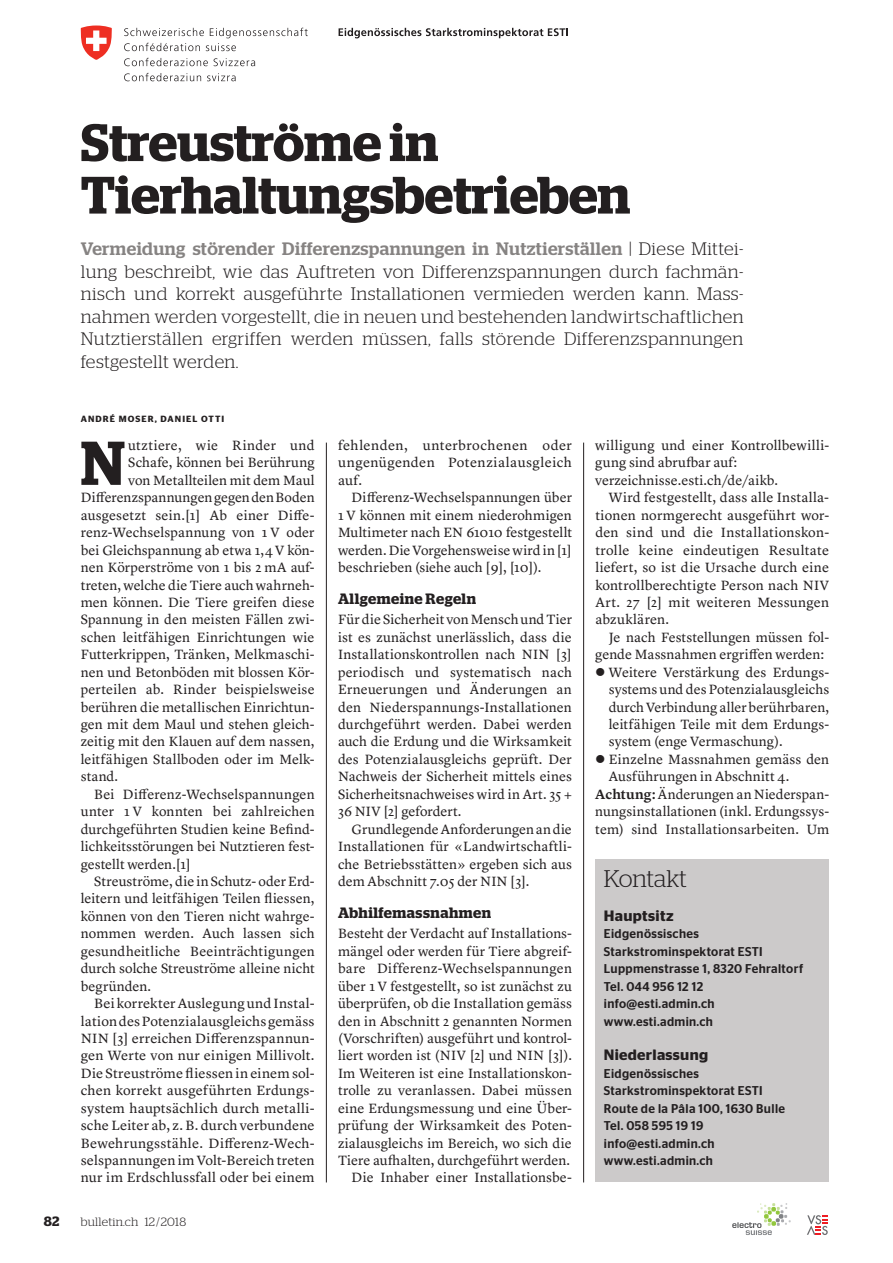
<style>
.page{position:relative;width:893px;height:1263px;background:#fff}
.page>*{position:absolute;margin:0;border:0;box-sizing:border-box;transform-origin:0 0}
.t1{font:600 61.65px "Stag";color:#231f20}
.t2{font:600 52.5px/52.5px "Stag";color:#231f20}
.t3{font:300 24px "Stag";letter-spacing:-.005em;color:#231f20}
.t4{font:300 18px/22.5px "Stag";letter-spacing:.025em;color:#231f20;text-align:justify}
.t5{font:600 15px "Stag";letter-spacing:.03em;color:#231f20}
.t6{font:600 15px "Stag Sans";letter-spacing:.02em;color:#231f20}
.t7{font:13.95px/17.4px "Lyon Text";letter-spacing:.005em;color:#231f20;text-align:justify}
.t8{font:13.95px "Lyon Text";letter-spacing:.025em;color:#231f20}
.t9{font:600 13.5px "Stag";color:#231f20}
.t10{font:500 12.75px/17.4px "Stag Sans";letter-spacing:.03em;color:#231f20;scale:.95 1}
.t11{font:300 12px "Stag";letter-spacing:.02em;color:#231f20}
.t12{font:600 9px "Stag Sans";letter-spacing:.12em;color:#231f20}
.s1{font-weight:500;color:#868382}
.s2{font-weight:600}
</style>
<div class="page">
<svg style="left:807px;top:1215px;width:21px;height:20px"></svg>
<svg style="left:732px;top:1203px;width:59px;height:32px"></svg>
<svg style="left:339px;top:28px;width:229px;height:10px"></svg>
<svg style="left:124px;top:28px;width:184px;height:23px"></svg>
<svg style="left:124px;top:58px;width:84px;height:8px"></svg>
<svg style="left:214px;top:58px;width:41px;height:8px"></svg>
<svg style="left:124px;top:73px;width:77px;height:8px"></svg>
<svg style="left:207px;top:73px;width:29px;height:8px"></svg>
<svg style="left:80px;top:26px;width:32px;height:34px"></svg>
<hr style="left:326px;top:443px;width:1px;height:739px;background:#231f20">
<hr style="left:583px;top:443px;width:1px;height:739px;background:#231f20">
<div style="left:595px;top:859px;width:234px;height:323px;background:#cccaca"></div>
<h2 class="t2" style="left:81px;top:120px;width:551px">Streuströme in<br>Tierhaltungsbetrieben</h2>
<p class="t4" style="left:81px;top:239px;width:664px"><span class="s1">Vermeidung störender Differenzspannungen in Nutztierställen</span> | Diese Mittei&shy;lung beschreibt, wie das Auftreten von Differenzspannungen durch fachmän&shy;nisch und korrekt ausgeführte Installationen vermieden werden kann. Mass&shy;nahmen werden vorgestellt, die in neuen und bestehenden landwirtschaftlichen Nutztierställen ergriffen werden müssen, falls störende Differenzspannungen festgestellt werden.</p>
<p class="t12" style="left:81px;top:416px;width:145px">ANDRÉ MOSER, DANIEL OTTI</p>
<h1 class="t1" style="left:81px;top:440px;width:46px">N</h1>
<p class="t8" style="left:128px;top:440px;width:188px">utztiere, wie Rinder und</p>
<p class="t7" style="left:128px;top:455px;width:188px">Schafe, können bei Berührung</p>
<p class="t7" style="left:128px;top:473px;width:188px">von Metallteilen mit dem Maul</p>
<p class="t7" style="left:81px;top:490px;width:235px">Differenzspannungen gegen den Boden</p>
<p class="t7" style="left:81px;top:508px;width:235px">ausgesetzt sein.[1] Ab einer Diffe-</p>
<p class="t7" style="left:81px;top:525px;width:235px">renz-Wechselspannung von 1 V oder</p>
<p class="t7" style="left:81px;top:542px;width:235px">bei Gleichspannung ab etwa 1,4 V kön-</p>
<p class="t7" style="left:81px;top:560px;width:235px">nen Körperströme von 1 bis 2 mA auf-</p>
<p class="t7" style="left:81px;top:577px;width:235px">treten, welche die Tiere auch wahrneh-</p>
<p class="t7" style="left:81px;top:595px;width:235px">men können. Die Tiere greifen diese</p>
<p class="t7" style="left:81px;top:612px;width:235px">Spannung in den meisten Fällen zwi-</p>
<p class="t7" style="left:81px;top:630px;width:235px">schen leitfähigen Einrichtungen wie</p>
<p class="t7" style="left:81px;top:647px;width:235px">Futterkrippen, Tränken, Melkmaschi-</p>
<p class="t7" style="left:81px;top:665px;width:235px">nen und Betonböden mit blossen Kör-</p>
<p class="t7" style="left:81px;top:682px;width:235px">perteilen ab. Rinder beispielsweise</p>
<p class="t7" style="left:81px;top:699px;width:235px">berühren die metallischen Einrichtun-</p>
<p class="t7" style="left:81px;top:717px;width:235px">gen mit dem Maul und stehen gleich-</p>
<p class="t7" style="left:81px;top:734px;width:235px">zeitig mit den Klauen auf dem nassen,</p>
<p class="t7" style="left:81px;top:752px;width:235px">leitfähigen Stallboden oder im Melk-</p>
<p class="t7" style="left:81px;top:769px;width:39px">stand.</p>
<p class="t7" style="left:94px;top:787px;width:222px">Bei Differenz-Wechselspannungen</p>
<p class="t7" style="left:81px;top:804px;width:235px">unter 1 V konnten bei zahlreichen</p>
<p class="t7" style="left:81px;top:821px;width:235px">durchgeführten Studien keine Befind-</p>
<p class="t7" style="left:81px;top:839px;width:235px">lichkeitsstörungen bei Nutztieren fest-</p>
<p class="t7" style="left:81px;top:856px;width:111px">gestellt werden.[1]</p>
<p class="t7" style="left:94px;top:874px;width:222px">Streuströme, die in Schutz- oder Erd-</p>
<p class="t7" style="left:81px;top:891px;width:235px">leitern und leitfähigen Teilen fliessen,</p>
<p class="t7" style="left:81px;top:909px;width:235px">können von den Tieren nicht wahrge-</p>
<p class="t7" style="left:81px;top:926px;width:235px">nommen werden. Auch lassen sich</p>
<p class="t7" style="left:81px;top:944px;width:235px">gesundheitliche Beeinträchtigungen</p>
<p class="t7" style="left:81px;top:961px;width:235px">durch solche Streuströme alleine nicht</p>
<p class="t7" style="left:81px;top:978px;width:72px">begründen.</p>
<p class="t7" style="left:94px;top:996px;width:222px">Bei korrekter Auslegung und In stal-</p>
<p class="t7" style="left:81px;top:1013px;width:235px">lation des Potenzialausgleichs gemäss</p>
<p class="t7" style="left:81px;top:1031px;width:235px">NIN [3] erreichen Differenzspannun-</p>
<p class="t7" style="left:81px;top:1048px;width:235px">gen Werte von nur einigen Millivolt.</p>
<p class="t7" style="left:81px;top:1066px;width:235px">Die Streuströme fliessen in einem sol-</p>
<p class="t7" style="left:81px;top:1083px;width:235px">chen korrekt ausgeführten Erdungs-</p>
<p class="t7" style="left:81px;top:1100px;width:235px">system hauptsächlich durch metalli-</p>
<p class="t7" style="left:81px;top:1118px;width:235px">sche Leiter ab, z. B. durch verbundene</p>
<p class="t7" style="left:81px;top:1135px;width:235px">Bewehrungsstähle. Differenz-Wech-</p>
<p class="t7" style="left:81px;top:1153px;width:235px">selspannungen im Volt-Bereich treten</p>
<p class="t7" style="left:81px;top:1170px;width:235px">nur im Erdschlussfall oder bei einem</p>
<p class="t9" style="left:44px;top:1216px;width:17px">82</p>
<p class="t11" style="left:81px;top:1217px;width:107px">bulletin.ch 12 / 2018</p>
<p class="t7" style="left:338px;top:438px;width:235px">fehlenden, unterbrochenen oder ungenügenden Poten zialausgleich auf.</p>
<p class="t7" style="left:338px;top:490px;width:235px;text-indent:14px">Differenz-Wechselspannungen über 1 V können mit einem niederohmigen Multimeter nach EN 61010 festgestellt werden. Die Vorgehensweise wird in [1] beschrieben (siehe auch [9], [10]).</p>
<p class="t5" style="left:338px;top:593px;width:140px">Allgemeine Regeln</p>
<p class="t7" style="left:338px;top:612px;width:235px">Für die Sicherheit von Mensch und Tier ist es zunächst unerlässlich, dass die Installationskontrollen nach NIN [3] periodisch und systematisch nach Erneuerungen und Änderungen an den Niederspannungs-Installationen durchgeführt werden. Dabei werden auch die Erdung und die Wirksamkeit des Potenzialausgleichs geprüft. Der Nachweis der Sicherheit mittels eines Sicherheitsnachweises wird in Art. 35 + 36 NIV [2] gefordert.</p>
<p class="t7" style="left:338px;top:821px;width:235px;text-indent:14px">Grundlegende Anforderungen an die Installationen für «Landwirtschaftli&shy;che Betriebsstätten» ergeben sich aus dem Abschnitt 7.05 der NIN [3].</p>
<p class="t5" style="left:338px;top:907px;width:155px">Abhilfemassnahmen</p>
<p class="t7" style="left:338px;top:926px;width:235px;text-align:right">Besteht der Verdacht auf Installations&shy;mängel oder werden für Tiere abgreif&shy;bare Differenz-Wechselspannungen über 1 V festgestellt, so ist zunächst zu überprüfen, ob die Installation gemäss den in Abschnitt 2 genannten Normen (Vorschriften) ausgeführt und kontrol&shy;liert worden ist (NIV [2] und NIN [3]).<br>Im Weiteren ist eine Installationskon&shy;trolle zu veranlassen. Dabei müssen eine Erdungsmessung und eine Über&shy;prüfung der Wirksamkeit des Poten&shy;zialausgleichs im Bereich, wo sich die Tiere aufhalten, durchgeführt werden.<br>Die Inhaber einer Installationsbe-</p>
<p class="t7" style="left:595px;top:438px;width:235px;text-align:left">willigung und einer Kontrollbewilli&shy;gung sind abrufbar auf: verzeichnisse.esti.ch/de/aikb.</p>
<p class="t7" style="left:595px;top:490px;width:235px;text-indent:13px">Wird festgestellt, dass alle Installa&shy;tionen normgerecht ausgeführt wor&shy;den sind und die Installationskon&shy;trolle keine eindeutigen Resultate liefert, so ist die Ursache durch eine kontrollberechtigte Person nach NIV Art. 27 [2] mit weiteren Messungen abzuklären.</p>
<p class="t7" style="left:609px;top:630px;width:222px">Je nach Feststellungen müssen fol-</p>
<p class="t7" style="left:595px;top:647px;width:230px">gende Massnahmen ergriffen werden:</p>
<p class="t7" style="left:609px;top:665px;width:222px">Weitere Verstärkung des Erdungs-</p>
<p class="t7" style="left:609px;top:682px;width:222px">systems und des Potenzialausgleichs</p>
<p class="t7" style="left:609px;top:699px;width:222px">durch Verbindung aller berührbaren,</p>
<p class="t7" style="left:609px;top:717px;width:222px">leitfähigen Teile mit dem Erdungs-</p>
<p class="t7" style="left:609px;top:734px;width:175px">system (enge Vermaschung).</p>
<p class="t7" style="left:609px;top:752px;width:222px">Einzelne Massnahmen gemäss den</p>
<p class="t7" style="left:609px;top:769px;width:182px">Ausführungen in Abschnitt 4.</p>
<p class="t7" style="left:595px;top:787px;width:235px"><span class="s2">Achtung:</span> Änderungen an Niederspan-</p>
<p class="t7" style="left:595px;top:804px;width:235px">nungsinstallationen (inkl. Erdungssys-</p>
<p class="t7" style="left:595px;top:821px;width:235px">tem) sind Installationsarbeiten. Um</p>
<h3 class="t3" style="left:604px;top:871px;width:84px">Kontakt</h3>
<p class="t6" style="left:604px;top:910px;width:71px">Hauptsitz</p>
<p class="t10" style="left:604px;top:926px;width:211px">Eidgenössisches<br>Starkstrominspektorat ESTI<br>Luppmenstrasse 1, 8320 Fehraltorf<br>Tel. 044 956 12 12 info@esti.admin.ch www.esti.admin.ch</p>
<p class="t6" style="left:604px;top:1049px;width:106px">Niederlassung</p>
<p class="t10" style="left:604px;top:1065px;width:192px">Eidgenössisches<br>Starkstrominspektorat ESTI<br>Route de la Pâla 100, 1630 Bulle<br>Tel. 058 595 19 19 info@esti.admin.ch www.esti.admin.ch</p>
</div>
